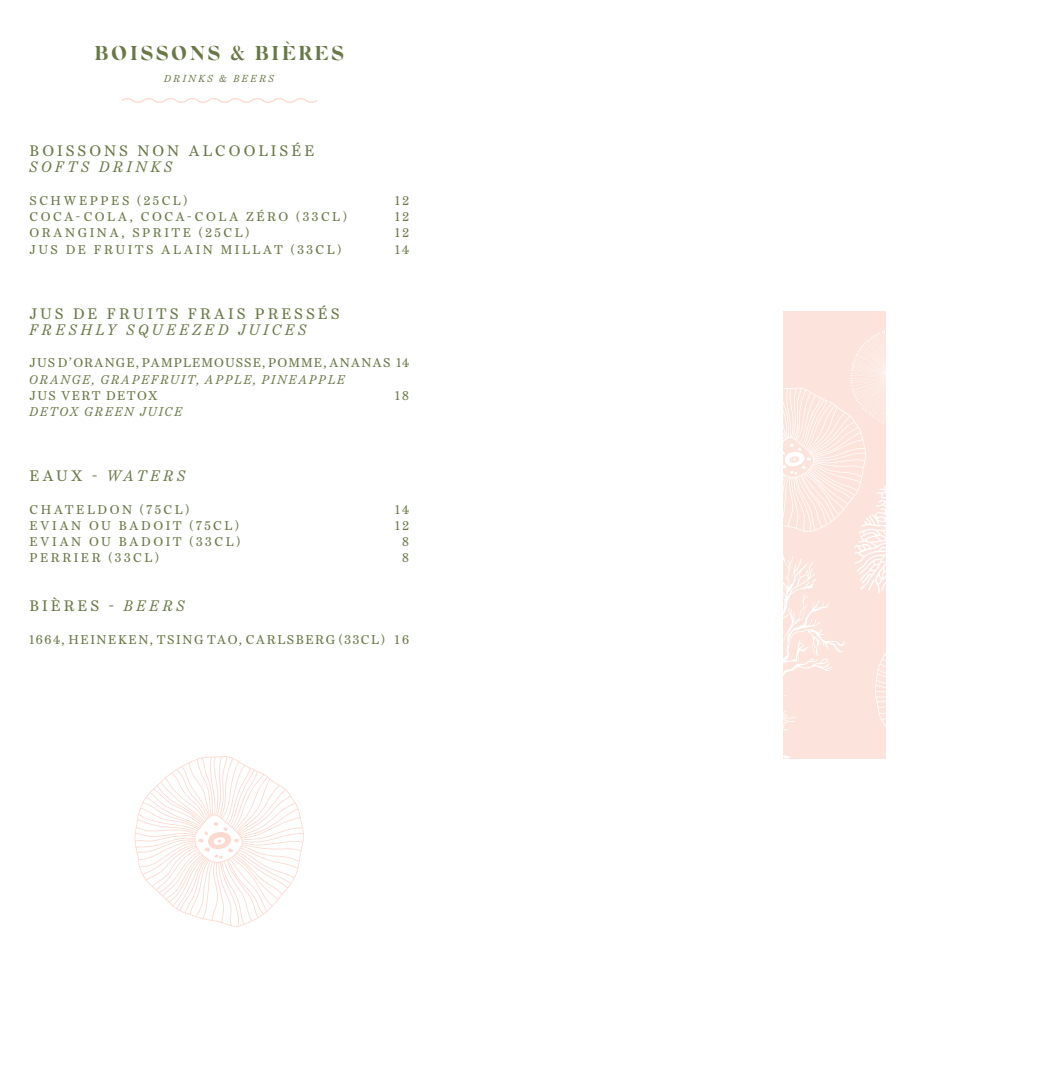
<style>
.page{position:relative;width:1063px;height:1081px;background:#fff}
.page>*{position:absolute;margin:0;border:0;box-sizing:border-box;transform-origin:0 0}
.t1{font:700 20px "Silk Serif";letter-spacing:.1em;color:#697846}
.t2{font:15px "Schotis Text";letter-spacing:.2em;color:#697846}
.t3{font:italic 15px "Schotis Text";letter-spacing:.21em;color:#697846}
.t4{font:12.5px "Schotis Text";letter-spacing:.2em;color:#697846}
.t5{font:italic 12.5px "Schotis Text";letter-spacing:.12em;color:#697846}
.t6{font:12.5px "Schotis Text";letter-spacing:.125em;color:#697846}
.t7{font:12.5px "Schotis Text";letter-spacing:.085em;color:#697846}
.t8{font:12.5px "Schotis Text";letter-spacing:.11em;color:#697846}
.t9{font:italic 10px "Schotis Text";letter-spacing:.21em;color:#697846}
.s1{font-style:normal}
.s2{font-style:italic}
</style>
<div class="page">
<svg style="left:121px;top:98px;width:196px;height:5px"></svg>
<svg style="left:135px;top:756px;width:169px;height:171px"></svg>
<div style="left:783px;top:311px;width:103px;height:447px;background:#fce4dc"></div>
<svg style="left:783px;top:331px;width:103px;height:427px"></svg>
<h1 class="t1" style="left:94px;top:41px;width:252px">BOISSONS &amp; BIÈRES</h1>
<p class="t9" style="left:164px;top:71px;width:112px">DRINKS &amp; BEERS</p>
<p class="t2" style="left:30px;top:140px;width:286px">BOISSONS NON ALCOOLISÉE</p>
<p class="t3" style="left:30px;top:156px;width:145px">SOFTS DRINKS</p>
<p class="t4" style="left:30px;top:191px;width:159px">SCHWEPPES (25CL)</p>
<p class="t4" style="left:395px;top:191px;width:15px">12</p>
<p class="t4" style="left:30px;top:207px;width:319px">COCA-COLA, COCA-COLA ZÉRO (33CL)</p>
<p class="t4" style="left:395px;top:207px;width:15px">12</p>
<p class="t4" style="left:30px;top:224px;width:221px">ORANGINA, SPRITE (25CL)</p>
<p class="t4" style="left:395px;top:224px;width:15px">12</p>
<p class="t4" style="left:30px;top:240px;width:313px">JUS DE FRUITS ALAIN MILLAT (33CL)</p>
<p class="t4" style="left:395px;top:240px;width:15px">14</p>
<p class="t2" style="left:30px;top:302px;width:312px">JUS DE FRUITS FRAIS PRESSÉS</p>
<p class="t3" style="left:30px;top:318px;width:279px">FRESHLY SQUEEZED JUICES</p>
<p class="t7" style="left:30px;top:354px;width:381px">JUS D’ORANGE, PAMPLEMOUSSE, POMME, ANANAS 14</p>
<p class="t5" style="left:30px;top:370px;width:318px">ORANGE, GRAPEFRUIT, APPLE, PINEAPPLE</p>
<p class="t8" style="left:30px;top:386px;width:129px">JUS VERT DETOX</p>
<p class="t4" style="left:395px;top:386px;width:16px">18</p>
<p class="t5" style="left:30px;top:402px;width:155px">DETOX GREEN JUICE</p>
<p class="t3" style="left:30px;top:465px;width:158px"><span class="s1">EAUX -</span> WATERS</p>
<p class="t4" style="left:30px;top:500px;width:161px">CHATELDON (75CL)</p>
<p class="t4" style="left:395px;top:500px;width:15px">14</p>
<p class="t4" style="left:30px;top:516px;width:211px">EVIAN OU BADOIT (75CL)</p>
<p class="t4" style="left:395px;top:516px;width:15px">12</p>
<p class="t4" style="left:30px;top:532px;width:212px">EVIAN OU BADOIT (33CL)</p>
<p class="t4" style="left:402px;top:532px;width:8px">8</p>
<p class="t4" style="left:30px;top:549px;width:131px">PERRIER (33CL)</p>
<p class="t4" style="left:402px;top:549px;width:8px">8</p>
<p class="t2" style="left:30px;top:595px;width:157px">BIÈRES - <span class="s2">BEERS</span></p>
<p class="t6" style="left:30px;top:630px;width:381px">1664, HEINEKEN, TSING TAO, CARLSBERG (33CL) 16</p>
</div>
